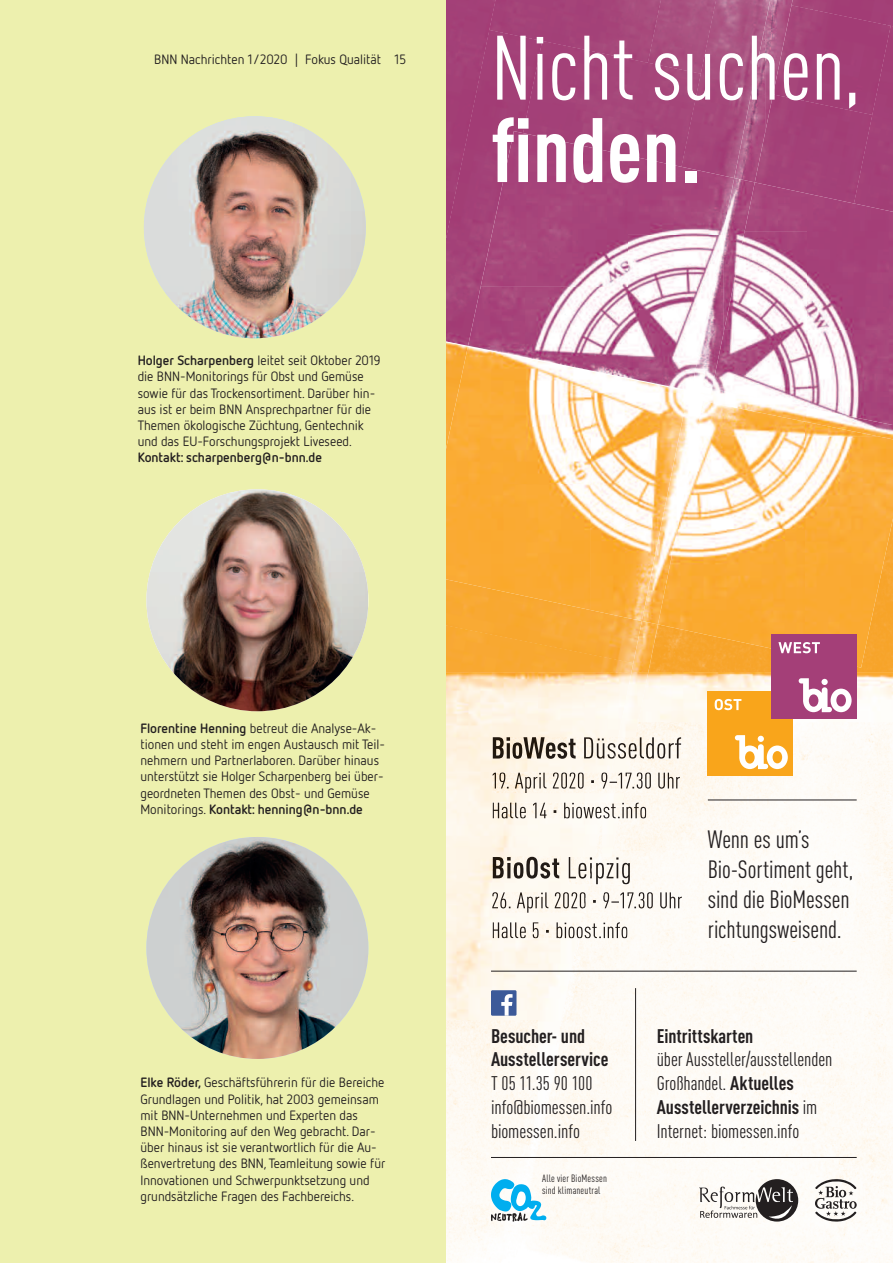
<style>
.page{position:relative;width:893px;height:1263px;background:#fff}
.page>*{position:absolute;margin:0;border:0;box-sizing:border-box;transform-origin:0 0}
.t1{font:89.85px "DIN Cond";color:#fff}
.t2{font:700 89.85px "DIN Cond";color:#fff}
.t3{font:24.75px/30px "DIN Cond";letter-spacing:-.005em;color:#231f20}
.t4{font:19.5px/24px "DIN Cond";letter-spacing:-.005em;color:#231f20}
.t5{font:700 19.5px/24px "DIN Cond";color:#231f20}
.t6{font:13.5px/16.2px "Netto";color:#231f20}
.t7{font:700 13.5px "Netto";color:#231f20}
.t8{font:10.5px/12px "DIN Cond";letter-spacing:.02em;color:#231f20}
.s1{font-weight:700}
</style>
<div class="page">
<div style="left:0;top:0;width:452px;height:1263px;background:#edf0ae"></div>
<img style="left:144px;top:116px;width:222px;height:222px;border-radius:50%">
<img style="left:146px;top:489px;width:222px;height:222px;border-radius:50%">
<img style="left:146px;top:837px;width:222px;height:222px;border-radius:50%">
<img style="left:857px;top:668px;width:36px;height:4px">
<img style="left:658px;top:656px;width:114px;height:16px">
<div style="left:765px;top:115px;width:89px;height:67px;background:#a34078"></div>
<div style="left:854px;top:27px;width:39px;height:155px;background:#a34078"></div>
<div style="left:793px;top:27px;width:98px;height:88px;background:#a23e76"></div>
<img style="left:793px;top:0;width:100px;height:27px">
<div style="left:446px;top:63px;width:77px;height:279px;background:#a34178"></div>
<div style="left:446px;top:0;width:50px;height:237px;background:#a23f76"></div>
<div style="left:523px;top:63px;width:158px;height:92px;background:#a54579"></div>
<img style="left:681px;top:0;width:90px;height:178px">
<img style="left:489px;top:0;width:159px;height:63px">
<img style="left:648px;top:0;width:68px;height:74px">
<img style="left:734px;top:24px;width:31px;height:158px">
<img style="left:765px;top:0;width:28px;height:132px">
<img style="left:446px;top:342px;width:22px;height:5px">
<img style="left:446px;top:610px;width:185px;height:15px">
<img style="left:446px;top:625px;width:185px;height:47px">
<img style="left:631px;top:621px;width:27px;height:51px">
<img style="left:658px;top:529px;width:147px;height:127px">
<img style="left:805px;top:440px;width:88px;height:228px">
<img style="left:703px;top:440px;width:102px;height:89px">
<img style="left:724px;top:329px;width:84px;height:60px">
<img style="left:808px;top:329px;width:85px;height:60px">
<img style="left:755px;top:231px;width:138px;height:98px">
<div style="left:755px;top:182px;width:138px;height:49px;background:#a54279"></div>
<img style="left:703px;top:389px;width:190px;height:51px">
<img style="left:468px;top:286px;width:160px;height:85px">
<img style="left:628px;top:235px;width:95px;height:155px">
<img style="left:481px;top:183px;width:147px;height:104px">
<img style="left:628px;top:155px;width:106px;height:80px">
<div style="left:503px;top:131px;width:125px;height:52px;background:#a5437a"></div>
<svg style="left:688px;top:384px;width:4px;height:6px"></svg>
<img style="left:692px;top:230px;width:32px;height:159px">
<img style="left:723px;top:178px;width:32px;height:155px">
<img style="left:691px;top:385px;width:21px;height:10px">
<img style="left:446px;top:347px;width:145px;height:263px">
<img style="left:590px;top:371px;width:98px;height:250px">
<img style="left:642px;top:391px;width:61px;height:233px">
<img style="left:690px;top:392px;width:14px;height:9px">
<img style="left:557px;top:1169px;width:336px;height:94px">
<div style="left:557px;top:1070px;width:336px;height:99px;background:#fefbf6"></div>
<div style="left:603px;top:970px;width:290px;height:100px;background:#fefbf6"></div>
<img style="left:603px;top:871px;width:193px;height:99px">
<img style="left:796px;top:772px;width:97px;height:198px">
<img style="left:648px;top:772px;width:148px;height:99px">
<img style="left:648px;top:722px;width:245px;height:50px">
<img style="left:648px;top:672px;width:245px;height:50px">
<img style="left:446px;top:672px;width:92px;height:591px">
<img style="left:538px;top:672px;width:47px;height:464px">
<img style="left:584px;top:672px;width:18px;height:130px">
<img style="left:511px;top:1041px;width:46px;height:222px">
<div style="left:556px;top:819px;width:47px;height:307px;background:#fefaf3"></div>
<img style="left:602px;top:672px;width:46px;height:220px">
<div style="left:708px;top:691px;width:85px;height:85px;background:#f9a51b"></div>
<svg style="left:735px;top:735px;width:53px;height:34px"></svg>
<svg style="left:715px;top:699px;width:26px;height:11px"></svg>
<div style="left:772px;top:634px;width:85px;height:85px;background:#a43f78"></div>
<svg style="left:799px;top:678px;width:53px;height:34px"></svg>
<div style="left:821px;top:679px;width:7px;height:6px;background:#fff;border-radius:50%"></div>
<svg style="left:778px;top:642px;width:42px;height:11px"></svg>
<svg style="left:491px;top:1179px;width:55px;height:42px"></svg>
<div style="left:491px;top:990px;width:25px;height:26px;background:#3c5a99"></div>
<svg style="left:501px;top:994px;width:12px;height:22px"></svg>
<svg style="left:815px;top:1179px;width:42px;height:43px"></svg>
<svg style="left:699px;top:1179px;width:99px;height:43px"></svg>
<img style="left:493px;top:737px;width:91px;height:22px">
<img style="left:681px;top:737px;width:1px;height:22px">
<img style="left:635px;top:737px;width:46px;height:22px">
<img style="left:584px;top:737px;width:30px;height:22px">
<img style="left:614px;top:737px;width:21px;height:22px">
<img style="left:614px;top:743px;width:20px;height:16px">
<img style="left:628px;top:789px;width:52px;height:4px">
<img style="left:628px;top:772px;width:52px;height:17px">
<img style="left:492px;top:772px;width:136px;height:21px">
<img style="left:609px;top:772px;width:19px;height:17px">
<img style="left:622px;top:818px;width:24px;height:1px">
<img style="left:622px;top:802px;width:24px;height:16px">
<img style="left:493px;top:802px;width:109px;height:17px">
<img style="left:602px;top:802px;width:20px;height:17px">
<img style="left:559px;top:857px;width:1px;height:21px">
<img style="left:493px;top:857px;width:66px;height:21px">
<img style="left:630px;top:857px;width:2px;height:27px">
<img style="left:611px;top:857px;width:19px;height:27px">
<img style="left:568px;top:879px;width:21px;height:5px">
<img style="left:568px;top:857px;width:21px;height:22px">
<img style="left:589px;top:857px;width:22px;height:27px">
<img style="left:590px;top:863px;width:20px;height:21px">
<img style="left:604px;top:908px;width:78px;height:5px">
<img style="left:604px;top:892px;width:78px;height:16px">
<img style="left:492px;top:892px;width:91px;height:21px">
<img style="left:583px;top:892px;width:21px;height:21px">
<svg style="left:584px;top:900px;width:12px;height:7px"></svg>
<img style="left:598px;top:922px;width:29px;height:16px">
<img style="left:493px;top:922px;width:85px;height:16px">
<img style="left:578px;top:922px;width:20px;height:16px">
<img style="left:578px;top:923px;width:19px;height:15px">
<hr style="left:491px;top:971px;width:366px;height:1px;background:#231f20">
<hr style="left:491px;top:1157px;width:366px;height:1px;background:#231f20">
<hr style="left:635px;top:988px;width:1px;height:153px;background:#231f20">
<hr style="left:708px;top:799px;width:149px;height:1px;background:#231f20">
<p class="t6" style="left:154px;top:53px;width:253px">BNN Nachrichten 1/2020 | Fokus Qualität 15</p>
<p class="t6" style="left:138px;top:354px;width:244px"><span class="s1">Holger Scharpenberg</span> leitet seit Oktober 2019 die BNN-Monitorings für Obst und Gemüse sowie für das Trockensortiment. Darüber hin&shy;aus ist er beim BNN Ansprechpartner für die Themen ökologische Züchtung, Gentechnik und das EU-Forschungsprojekt Liveseed.</p>
<p class="t7" style="left:138px;top:453px;width:186px">Kontakt: scharpenberg@n-bnn.de</p>
<h1 class="t1" style="left:491px;top:36px;width:371px">Nicht suchen,</h1>
<h1 class="t2" style="left:491px;top:118px;width:211px">finden.</h1>
<p class="t6" style="left:140px;top:721px;width:246px"><span class="s1">Florentine Henning</span> betreut die Analyse-Ak&shy;tionen und steht im engen Austausch mit Teil&shy;nehmern und Partnerlaboren. Darüber hinaus unterstützt sie Holger Scharpenberg bei über&shy;geordneten Themen des Obst- und Gemüse Monitorings. <span class="s1">Kontakt: henning@n-bnn.de</span></p>
<p class="t6" style="left:140px;top:1076px;width:246px"><span class="s1">Elke Röder,</span> Geschäftsführerin für die Bereiche Grundlagen und Politik, hat 2003 gemeinsam mit BNN-Unternehmen und Experten das BNN-Monitoring auf den Weg gebracht. Dar&shy;über hinaus ist sie verantwortlich für die Au&shy;ßenvertretung des BNN, Teamleitung sowie für Innovationen und Schwerpunktsetzung und grundsätzliche Fragen des Fachbereichs.</p>
<h3 class="t5" style="left:491px;top:1025px;width:119px">Besucher- und<br>Ausstellerservice</h3>
<h3 class="t4" style="left:491px;top:1073px;width:123px">T 05 11.35 90 100 info@biomessen.info biomessen.info</h3>
<p class="t8" style="left:542px;top:1174px;width:67px">Alle vier BioMessen sind klimaneutral</p>
<h2 class="t3" style="left:708px;top:827px;width:147px">Wenn es um’s<br>Bio-Sortiment geht, sind die BioMessen richtungsweisend.</h2>
<h3 class="t5" style="left:657px;top:1025px;width:98px">Eintrittskarten</h3>
<h3 class="t4" style="left:657px;top:1049px;width:177px">über Aussteller/ausstellenden<br>Großhandel. <span class="s1">Aktuelles<br>Ausstellerverzeichnis</span> im<br>Internet: biomessen.info</h3>
</div>
